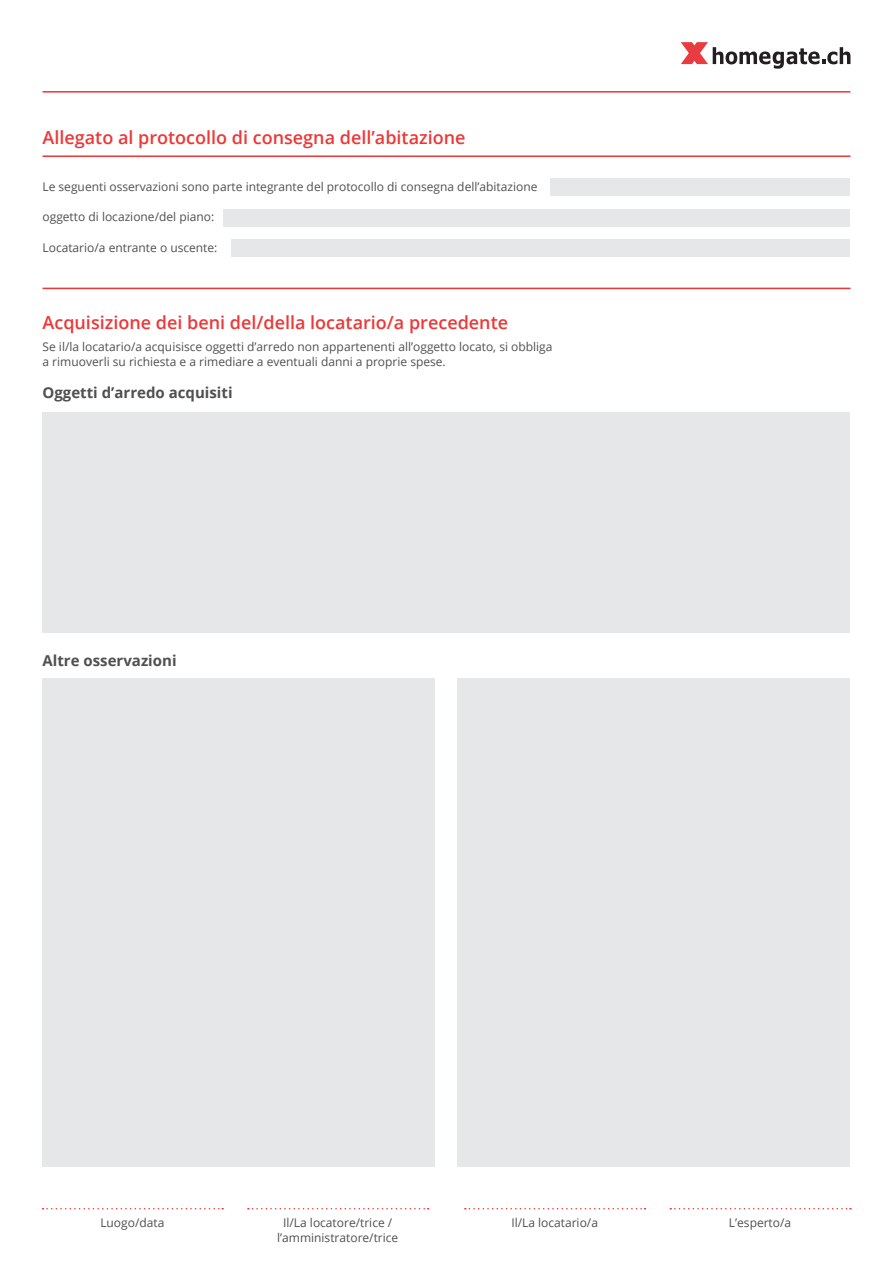
<style>
.page{position:relative;width:893px;height:1263px;background:#fff}
.page>*{position:absolute;margin:0;border:0;box-sizing:border-box;transform-origin:0 0}
.t1{font:600 18px "Open Sans";color:#ee3637}
.t2{font:700 15px "Open Sans";color:#4f5050}
.t3{font:12px "Open Sans";color:#4f5050}
</style>
<div class="page">
<svg style="left:681px;top:42px;width:169px;height:27px"></svg>
<hr style="left:43px;top:91px;width:807px;height:2px;background:#ee3637">
<div style="left:43px;top:412px;width:807px;height:221px;background:#e6e7e9"></div>
<div style="left:43px;top:678px;width:392px;height:489px;background:#e6e7e9"></div>
<div style="left:458px;top:678px;width:392px;height:489px;background:#e6e7e9"></div>
<hr style="left:43px;top:155px;width:807px;height:2px;background:#ee3637">
<hr style="left:43px;top:288px;width:807px;height:1px;background:#ee3637">
<svg style="left:43px;top:1208px;width:180px;height:1px"></svg>
<svg style="left:465px;top:1208px;width:180px;height:1px"></svg>
<svg style="left:248px;top:1208px;width:181px;height:1px"></svg>
<svg style="left:670px;top:1208px;width:181px;height:1px"></svg>
<div style="left:550px;top:178px;width:300px;height:18px;background:#e6e7e9"></div>
<div style="left:232px;top:239px;width:618px;height:18px;background:#e6e7e9"></div>
<div style="left:223px;top:209px;width:627px;height:17px;background:#e6e7e9"></div>
<p class="t1" style="left:43px;top:125px;width:424px">Allegato al protocollo di consegna dell’abitazione</p>
<p class="t3" style="left:43px;top:178px;width:496px">Le seguenti osservazioni sono parte integrante del protocollo di consegna dell’abitazione</p>
<p class="t3" style="left:43px;top:209px;width:173px">oggetto di locazione/del piano:</p>
<p class="t3" style="left:43px;top:240px;width:176px">Locatario/a entrante o uscente:</p>
<p class="t1" style="left:43px;top:310px;width:467px">Acquisizione dei beni del/della locatario/a precedente</p>
<p class="t3" style="left:43px;top:339px;width:511px">Se il/la locatario/a acquisisce oggetti d’arredo non appartenenti all’oggetto locato, si obbliga</p>
<p class="t3" style="left:43px;top:353px;width:405px">a rimuoverli su richiesta e a rimediare a eventuali danni a proprie spese.</p>
<p class="t2" style="left:43px;top:382px;width:192px">Oggetti d’arredo acquisiti</p>
<p class="t2" style="left:43px;top:650px;width:136px">Altre osservazioni</p>
<p class="t3" style="left:100px;top:1214px;width:66px">Luogo/data</p>
<p class="t3" style="left:283px;top:1214px;width:111px">Il/La locatore/trice /</p>
<p class="t3" style="left:511px;top:1214px;width:88px">Il/La locatario/a</p>
<p class="t3" style="left:277px;top:1229px;width:123px">l’amministratore/trice</p>
<p class="t3" style="left:729px;top:1214px;width:64px">L’esperto/a</p>
</div>
